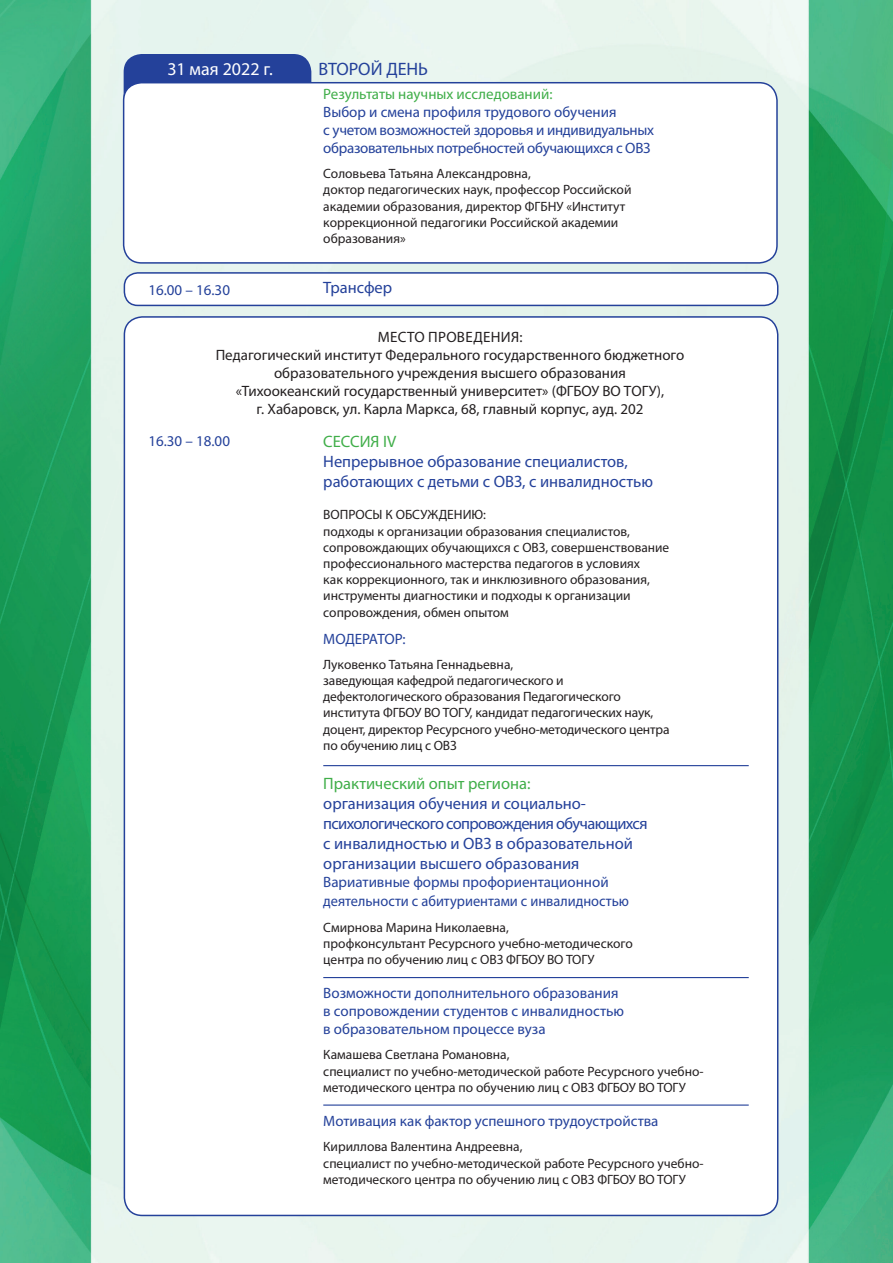
<style>
.page{position:relative;width:893px;height:1263px;background:#fff}
.page>*{position:absolute;margin:0;border:0;box-sizing:border-box;transform-origin:0 0}
.t1{font:18px "Myriad Pro";color:#fff}
.t2{font:18px "Myriad Pro";color:#24419a}
.t3{font:16.5px/19.8px "Myriad Pro";color:#24419a}
.t4{font:16.5px "Myriad Pro";color:#40ae49}
.t5{font:15px/18px "Myriad Pro";color:#24419a}
.t6{font:15px/18px "Myriad Pro";color:#231f20;text-align:center}
.t7{font:15px/18px "Myriad Pro";letter-spacing:-.02em;color:#24419a}
.t8{font:15px "Myriad Pro";color:#40ae49}
.t9{font:13.5px/16.2px "Myriad Pro";color:#231f20}
</style>
<div class="page">
<img style="left:0;top:0;width:893px;height:1263px">
<div style="left:124px;top:273px;width:654px;height:32px;background:#fff;border-radius:14px"></div>
<div style="left:124px;top:272px;width:654px;height:34px;border:2px solid #24419a;border-radius:14px"></div>
<div style="left:124px;top:54px;width:187px;height:97px;background:#24419a;border-radius:18px"></div>
<div style="left:124px;top:83px;width:653px;height:180px;background:#fff;border-radius:18px"></div>
<div style="left:123px;top:82px;width:655px;height:182px;border:2px solid #24419a;border-radius:18px"></div>
<div style="left:124px;top:317px;width:654px;height:898px;background:#fff;border-radius:18px"></div>
<hr style="left:323px;top:765px;width:426px;height:1px;background:#24419a">
<hr style="left:323px;top:977px;width:426px;height:1px;background:#24419a">
<hr style="left:323px;top:1104px;width:426px;height:2px;background:#24419a">
<h1 class="t1" style="left:167px;top:57px;width:107px">31 мая 2022 г.</h1>
<h1 class="t2" style="left:318px;top:57px;width:111px">ВТОРОЙ ДЕНЬ</h1>
<p class="t8" style="left:323px;top:85px;width:231px">Результаты научных исследований:</p>
<p class="t7" style="left:323px;top:103px;width:332px">Выбор и смена профиля трудового обучения<br>с учетом возможностей здоровья и индивидуальных образовательных потребностей обучающихся с ОВЗ</p>
<p class="t9" style="left:323px;top:165px;width:310px">Соловьева Татьяна Александровна,<br>доктор педагогических наук, профессор Российской академии образования, директор ФГБНУ «Институт коррекционной педагогики Российской академии образования»</p>
<p class="t3" style="left:323px;top:277px;width:70px">Трансфер</p>
<p class="t5" style="left:148px;top:280px;width:83px">16.00 – 16.30</p>
<p class="t6" style="left:216px;top:328px;width:470px">МЕСТО ПРОВЕДЕНИЯ:<br>Педагогический институт Федерального государственного бюджетного образовательного учреждения высшего образования<br>«Тихоокеанский государственный университет» (ФГБОУ ВО ТOГУ),<br>г. Хабаровск, ул. Карла Маркса, 68, главный корпус, ауд. 202</p>
<p class="t5" style="left:148px;top:432px;width:83px">16.30 – 18.00</p>
<p class="t4" style="left:323px;top:432px;width:74px">СЕССИЯ IV</p>
<p class="t3" style="left:323px;top:451px;width:331px">Непрерывное образование специалистов, работающих с детьми с ОВЗ, с инвалидностью</p>
<p class="t9" style="left:323px;top:507px;width:347px">ВОПРОСЫ К ОБСУЖДЕНИЮ:<br>подходы к организации образования специалистов, сопровождающих обучающихся с ОВЗ, совершенствование профессионального мастерства педагогов в условиях<br>как коррекционного, так и инклюзивного образования, инструменты диагностики и подходы к организации сопровождения, обмен опытом</p>
<p class="t5" style="left:323px;top:629px;width:84px">МОДЕРАТОР:</p>
<p class="t9" style="left:323px;top:656px;width:348px">Луковенко Татьяна Геннадьевна,<br>заведующая кафедрой педагогического и дефектологического образования Педагогического института ФГБОУ ВО ТОГУ, кандидат педагогических наук, доцент, директор Ресурсного учебно-методического центра по обучению лиц с ОВЗ</p>
<p class="t4" style="left:323px;top:774px;width:209px">Практический опыт региона:</p>
<p class="t3" style="left:323px;top:793px;width:326px">организация обучения и социально&shy;психологического сопровождения обучающихся с инвалидностью и ОВЗ в образовательной организации высшего образования</p>
<p class="t5" style="left:323px;top:871px;width:307px;line-height:19.8px">Вариативные формы профориентационной деятельности с абитуриентами с инвалидностью</p>
<p class="t9" style="left:323px;top:919px;width:311px">Смирнова Марина Николаевна,<br>профконсультант Ресурсного учебно-методического центра по обучению лиц с ОВЗ ФГБОУ ВО ТОГУ</p>
<p class="t5" style="left:323px;top:984px;width:302px">Возможности дополнительного образования в сопровождении студентов с инвалидностью в образовательном процессе вуза</p>
<p class="t9" style="left:323px;top:1047px;width:382px">Камашева Светлана Романовна,<br>специалист по учебно-методической работе Ресурсного учебно&shy;методического центра по обучению лиц с ОВЗ ФГБОУ ВО ТОГУ</p>
<p class="t5" style="left:323px;top:1112px;width:337px">Мотивация как фактор успешного трудоустройства</p>
<p class="t9" style="left:323px;top:1138px;width:382px">Кириллова Валентина Андреевна,<br>специалист по учебно-методической работе Ресурсного учебно&shy;методического центра по обучению лиц с ОВЗ ФГБОУ ВО ТОГУ</p>
</div>
